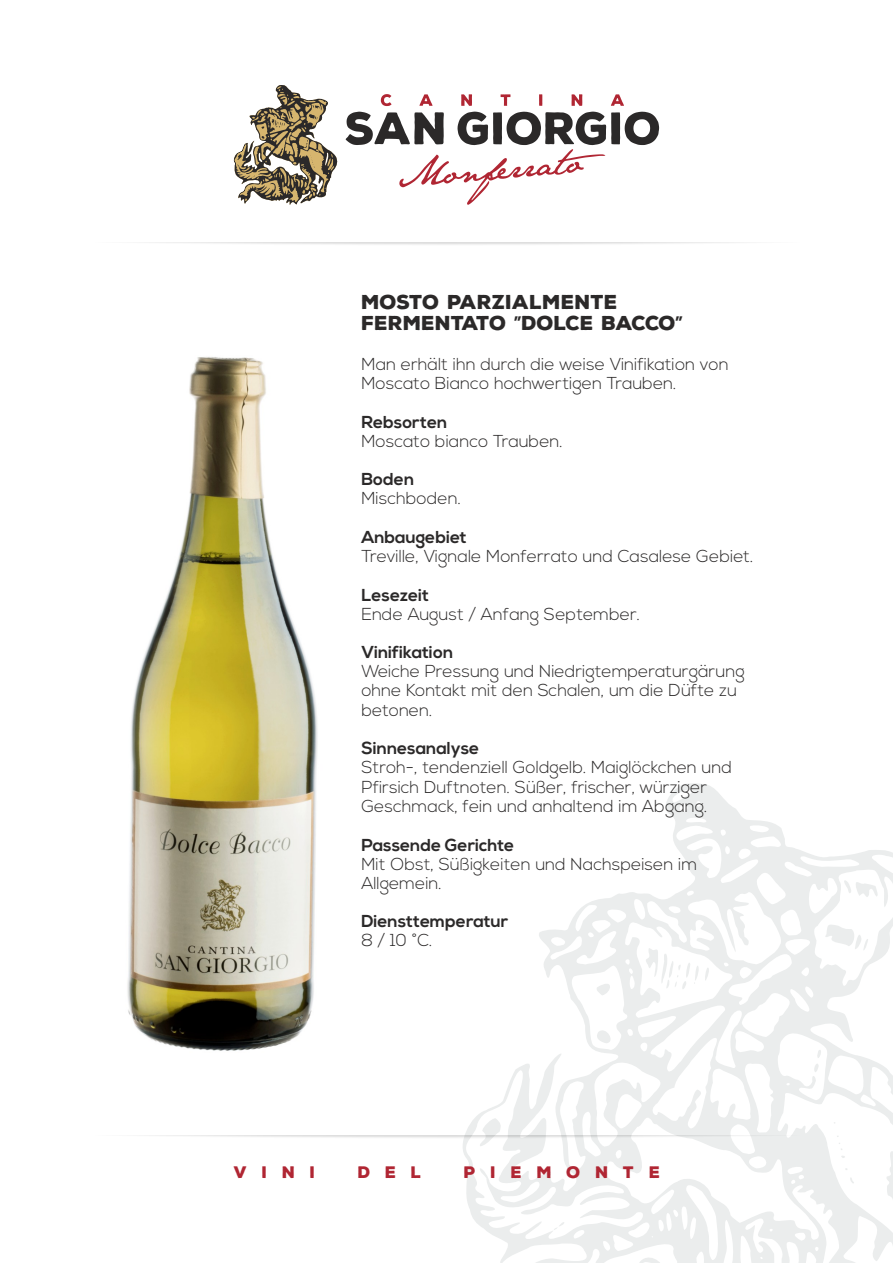
<style>
.page{position:relative;width:893px;height:1263px;background:#fff}
.page>*{position:absolute;margin:0;border:0;box-sizing:border-box;transform-origin:0 0}
.t1{font:700 19.5px/21px "Nexa Rust Sans";color:#2b2929}
.t2{font:300 17.25px/19.2px "Nexa";color:#2b2929}
.t3{font:700 17.25px "Nexa";color:#2b2929}
.t4{font:700 16.2px "Nexa Rust Sans";letter-spacing:.91em;color:#b02633}
.s1{font-family:"Nexa"}
</style>
<div class="page">
<svg style="left:463px;top:783px;width:430px;height:480px"></svg>
<svg style="left:233px;top:85px;width:105px;height:120px"></svg>
<svg style="left:346px;top:112px;width:313px;height:93px"></svg>
<svg style="left:381px;top:94px;width:243px;height:12px"></svg>
<img style="left:149px;top:1135px;width:659px;height:8px">
<img style="left:127px;top:357px;width:191px;height:694px">
<p class="t1" style="left:361px;top:293px;width:323px">MOSTO PARZIALMENTE<br>FERMENTATO <span class="s1">”</span>DOLCE BACCO<span class="s1">”</span></p>
<p class="t2" style="left:361px;top:356px;width:369px">Man erhält ihn durch die weise Vinifikation von<br>Moscato Bianco hochwertigen Trauben.</p>
<p class="t3" style="left:361px;top:415px;width:87px">Rebsorten</p>
<p class="t2" style="left:361px;top:433px;width:203px">Moscato bianco Trauben.</p>
<p class="t3" style="left:361px;top:472px;width:54px">Boden</p>
<p class="t2" style="left:361px;top:490px;width:101px">Mischboden.</p>
<p class="t3" style="left:361px;top:530px;width:107px">Anbaugebiet</p>
<p class="t2" style="left:361px;top:548px;width:393px">Treville, Vignale Monferrato und Casalese Gebiet.</p>
<p class="t3" style="left:361px;top:588px;width:69px">Lesezeit</p>
<p class="t2" style="left:361px;top:606px;width:280px">Ende August / Anfang September.</p>
<p class="t3" style="left:361px;top:645px;width:93px">Vinifikation</p>
<p class="t2" style="left:361px;top:663px;width:385px">Weiche Pressung und Niedrigtemperaturgärung ohne Kontakt mit den Schalen, um die Düfte zu betonen.</p>
<p class="t3" style="left:361px;top:741px;width:119px">Sinnesanalyse</p>
<p class="t2" style="left:361px;top:759px;width:372px">Stroh-, tendenziell Goldgelb. Maiglöckchen und<br>Pfirsich Duftnoten. Süßer, frischer, würziger<br>Geschmack, fein und anhaltend im Abgang.</p>
<p class="t3" style="left:361px;top:837px;width:154px">Passende Gerichte</p>
<p class="t2" style="left:361px;top:856px;width:337px">Mit Obst, Süßigkeiten und Nachspeisen im<br>Allgemein.</p>
<p class="t3" style="left:361px;top:914px;width:148px">Diensttemperatur</p>
<p class="t2" style="left:361px;top:932px;width:73px">8 / 10 °C.</p>
<p class="t4" style="left:234px;top:1165px;width:83px">VINI</p>
<p class="t4" style="left:358px;top:1165px;width:66px">DEL</p>
<p class="t4" style="left:464px;top:1165px;width:198px">PIEMONTE</p>
</div>
